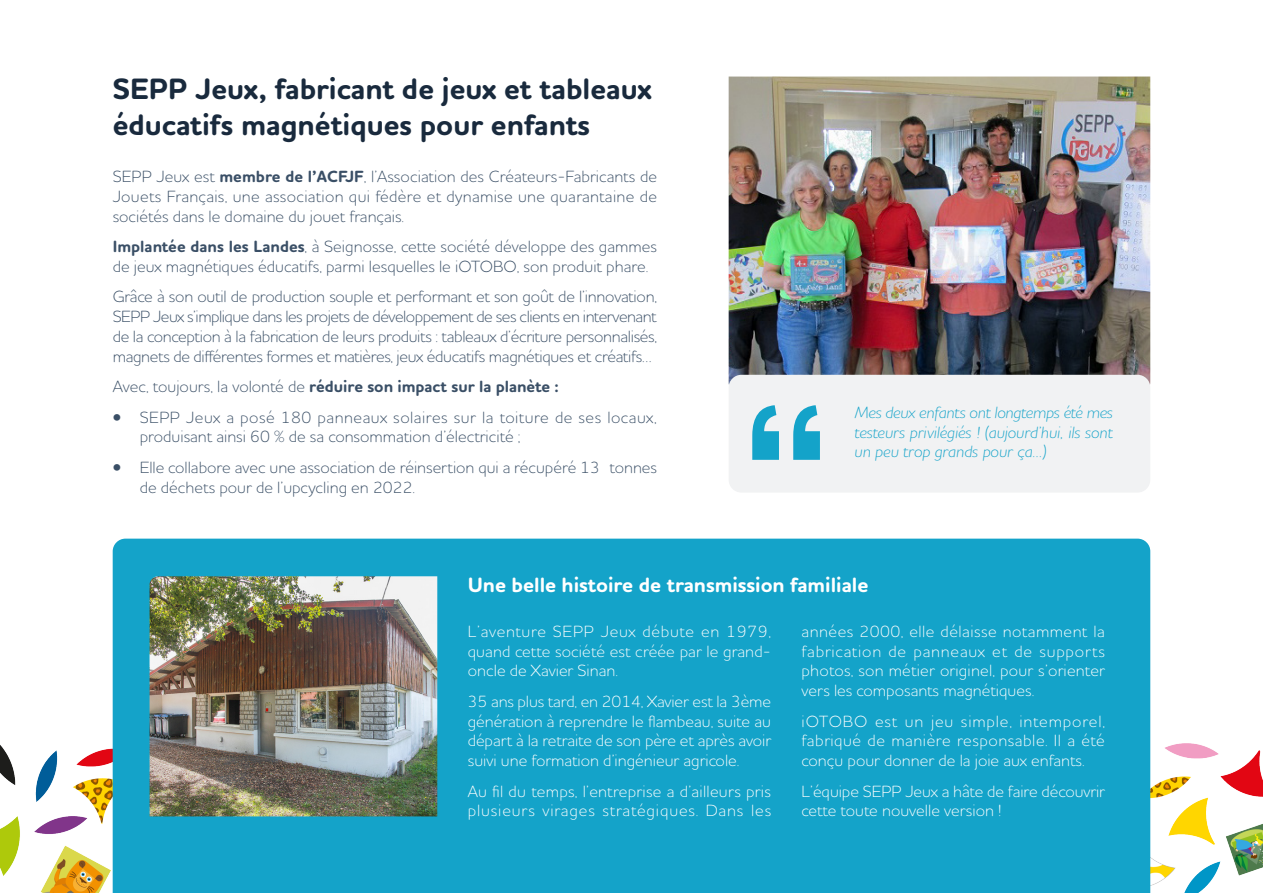
<style>
.page{position:relative;width:1263px;height:893px;background:#fff}
.page>*{position:absolute;margin:0;border:0;box-sizing:border-box;transform-origin:0 0}
.Pages_-_Titre_1{font:700 30px/36px "Houschka Rounded";color:#192a3d}
.Pages_-_Titre_2{font:700 21px "Houschka Rounded";color:#fff}
.Pages_-_Paragraphe{font:300 16.5px/19.8px "Houschka Rounded";color:#3a4f66;text-align:justify}
.Pages_-_Paragraphe-2{font:300 16.5px/19.8px "Houschka Rounded";color:#fff;text-align:justify}
.Pages_-_Paragraphe-3{font:300 16.5px/19.8px "Houschka Rounded";letter-spacing:.02em;color:#3a4f66}
.Pages_-_Paragraphe-4{font:italic 300 16.5px/19.8px "Houschka Rounded";color:#14a3c9;text-align:justify}
.Pages_-_Paragraphe-5{font:300 16.5px/19.8px "Houschka Rounded";letter-spacing:.035em;color:#fff}
.Pages_-_Paragraphe-6{font:700 16.5px "Houschka Rounded";color:#3a4f66}
.s1{font-weight:700}
.s2{font-weight:300}
</style>
<div class="page">
<img style="left:0;top:738px;width:1263px;height:155px">
<div style="left:113px;top:539px;width:1037px;height:354px;background:#14a3c9"></div>
<img style="left:729px;top:77px;width:421px;height:307px">
<div style="left:729px;top:375px;width:421px;height:118px;background:#f1f2f3;border-radius:13px"></div>
<svg style="left:752px;top:405px;width:68px;height:55px"></svg>
<img style="left:150px;top:576px;width:287px;height:240px">
<p class="Pages_-_Titre_1" style="left:113px;top:72px;width:540px">SEPP Jeux, fabricant de jeux et tableaux éducatifs magnétiques pour enfants</p>
<p class="Pages_-_Paragraphe" style="left:113px;top:166px;width:546px">SEPP Jeux est <span class="s1">membre de l’ACFJF</span>, l’Association des Créateurs-Fabricants de Jouets Français, une association qui fédère et dynamise une quarantaine de sociétés dans le domaine du jouet français.</p>
<p class="Pages_-_Paragraphe" style="left:113px;top:236px;width:546px"><span class="s1">Implantée dans les Landes</span>, à Seignosse, cette société développe des gammes de jeux magnétiques éducatifs, parmi lesquelles le iOTOBO, son produit phare.</p>
<p class="Pages_-_Paragraphe" style="left:113px;top:286px;width:546px">Grâce à son outil de production souple et performant et son goût de l’innovation, SEPP Jeux s’implique dans les projets de développement de ses clients en intervenant de la conception à la fabrication de leurs produits : tableaux d’écriture personnalisés, magnets de différentes formes et matières, jeux éducatifs magnétiques et créatifs…</p>
<p class="Pages_-_Paragraphe-6" style="left:113px;top:376px;width:448px"><span class="s2">Avec, toujours, la volonté de</span> réduire son impact sur la planète :</p>
<p class="Pages_-_Paragraphe-3" style="left:140px;top:406px;width:519px;text-indent:-27px">• SEPP Jeux a posé 180 panneaux solaires sur la toiture de ses locaux, produisant ainsi 60 % de sa consommation d’électricité ;</p>
<p class="Pages_-_Paragraphe" style="left:140px;top:457px;width:519px;text-indent:-27px">• Elle collabore avec une association de réinsertion qui a récupéré 13 tonnes de déchets pour de l’upcycling en 2022.</p>
<p class="Pages_-_Paragraphe-4" style="left:855px;top:402px;width:260px">Mes deux enfants ont longtemps été mes testeurs privilégiés ! (aujourd’hui, ils sont un peu trop grands pour ça...)</p>
<p class="Pages_-_Titre_2" style="left:468px;top:572px;width:402px">Une belle histoire de transmission familiale</p>
<p class="Pages_-_Paragraphe-2" style="left:468px;top:621px;width:305px">L’aventure SEPP Jeux débute en 1979, quand cette société est créée par le grand&shy;oncle de Xavier Sinan.</p>
<p class="Pages_-_Paragraphe-2" style="left:468px;top:691px;width:305px">35 ans plus tard, en 2014, Xavier est la 3ème génération à reprendre le flambeau, suite au départ à la retraite de son père et après avoir suivi une formation d’ingénieur agricole.</p>
<p class="Pages_-_Paragraphe-5" style="left:468px;top:780px;width:305px">Au fil du temps, l’entreprise a d’ailleurs pris plusieurs virages stratégiques. Dans les</p>
<p class="Pages_-_Paragraphe-2" style="left:801px;top:621px;width:305px">années 2000, elle délaisse notamment la fabrication de panneaux et de supports photos, son métier originel, pour s’orienter vers les composants magnétiques.</p>
<p class="Pages_-_Paragraphe-2" style="left:801px;top:710px;width:305px">iOTOBO est un jeu simple, intemporel, fabriqué de manière responsable. Il a été conçu pour donner de la joie aux enfants.</p>
<p class="Pages_-_Paragraphe-2" style="left:801px;top:780px;width:305px">L’équipe SEPP Jeux a hâte de faire découvrir cette toute nouvelle version !</p>
</div>
